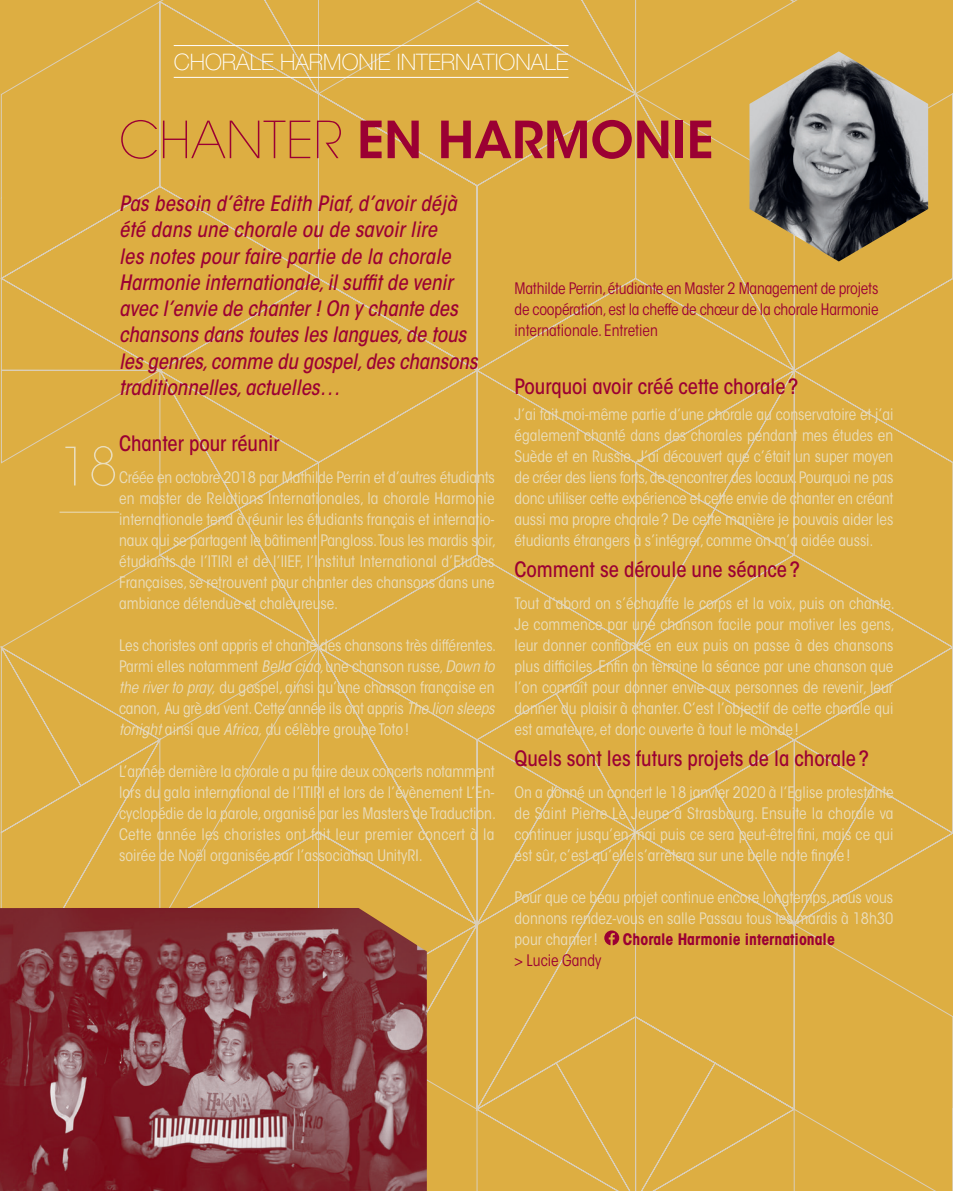
<style>
.page{position:relative;width:953px;height:1191px;background:#fff}
.page>*{position:absolute;margin:0;border:0;box-sizing:border-box;transform-origin:0 0}
.t1{font:200 52.5px "ITC Avant Garde Std";color:#eaddbc}
.Titre-ok{font:600 50.75px "ITC Avant Garde Std";color:#9b0033}
.Chapitre{font:100 22.75px "Helvetica Neue LT Std";color:#fff}
.Sous-titre_-_ok{font:italic 500 condensed 21px/26.2px "ITC Avant Garde Std";color:#9b0033}
.Sous-titre_-_ok-2{font:500 condensed 21px "ITC Avant Garde Std";color:#9b0033}
.texte{font:condensed 15.75px/21px "ITC Avant Garde Std";color:#eaddbc;text-align:justify}
.texte-2{font:condensed 15.75px/21px "ITC Avant Garde Std";color:#9b0033;text-align:justify}
.texte-3{font:700 condensed 15.75px "ITC Avant Garde Std";color:#9b0033}
.s1{font-weight:200}
.s2{font-style:italic}
</style>
<div class="page">
<div style="left:0;top:0;width:952px;height:1191px;background:#ddae42"></div>
<img style="left:0;top:908px;width:427px;height:283px">
<hr style="left:60px;top:512px;width:59px;height:1px;background:#eaddbc">
<img style="left:749px;top:51px;width:179px;height:210px">
<hr style="left:174px;top:77px;width:394px;height:1px;background:#fff">
<hr style="left:174px;top:45px;width:394px;height:1px;background:#fff">
<svg style="left:604px;top:930px;width:15px;height:15px"></svg>
<p class="Chapitre" style="left:174px;top:49px;width:396px">CHORALE HARMONIE INTERNATIONALE</p>
<p class="Titre-ok" style="left:119px;top:107px;width:596px"><span class="s1">CHANTER</span> EN HARMONIE</p>
<p class="Sous-titre_-_ok" style="left:119px;top:191px;width:360px">Pas besoin d’être Edith Piaf, d’avoir déjà été dans une chorale ou de savoir lire<br>les notes pour faire partie de la chorale Harmonie internationale, il suffit de venir avec l’envie de chanter ! On y chante des chansons dans toutes les langues, de tous les genres, comme du gospel, des chansons traditionnelles, actuelles…</p>
<p class="Sous-titre_-_ok-2" style="left:119px;top:430px;width:162px">Chanter pour réunir</p>
<p class="texte" style="left:119px;top:467px;width:378px">Créée en octobre 2018 par Mathilde Perrin et d’autres étudiants en master de Relations Internationales, la chorale Harmonie internationale tend à réunir les étudiants français et internatio&shy;naux qui se partagent le bâtiment Pangloss.Tous les mardis soir, étudiants de l’ITIRI et de l’IIEF, l’Institut International d’Etudes Françaises, se retrouvent pour chanter des chansons dans une ambiance détendue et chaleureuse.</p>
<p class="texte" style="left:119px;top:635px;width:379px">Les choristes ont appris et chanté des chansons très différentes.<br>Parmi elles notamment <span class="s2">Bella ciao,</span> une chanson russe, <span class="s2">Down to the river to pray,</span> du gospel, ainsi qu’une chanson française en canon, Au grè du vent. Cette année ils ont appris <span class="s2">The lion sleeps tonight</span> ainsi que <span class="s2">Africa,</span> du célèbre groupe Toto !</p>
<p class="texte" style="left:119px;top:761px;width:378px">L’année dernière la chorale a pu faire deux concerts notamment lors du gala international de l’ITIRI et lors de l’évènement L’En&shy;cyclopédie de la parole, organisé par les Masters de Traduction.<br>Cette année les choristes ont fait leur premier concert à la soirée de Noël organisée par l’association UnityRI.</p>
<p class="t1" style="left:60px;top:436px;width:60px">18</p>
<p class="texte-2" style="left:514px;top:278px;width:365px">Mathilde Perrin, étudiante en Master 2 Management de projets de coopération, est la cheffe de chœur de la chorale Harmonie internationale. Entretien</p>
<p class="Sous-titre_-_ok-2" style="left:514px;top:373px;width:285px">Pourquoi avoir créé cette chorale ?</p>
<p class="texte" style="left:514px;top:404px;width:380px">J’ai fait moi-même partie d’une chorale au conservatoire et j’ai également chanté dans des chorales pendant mes études en Suède et en Russie. J’ai découvert que c’était un super moyen de créer des liens forts, de rencontrer des locaux. Pourquoi ne pas donc utiliser cette expérience et cette envie de chanter en créant aussi ma propre chorale? De cette manière je pouvais aider les étudiants étrangers à s’intégrer, comme on m’a aidée aussi.</p>
<p class="Sous-titre_-_ok-2" style="left:514px;top:557px;width:287px">Comment se déroule une séance ?</p>
<p class="texte" style="left:514px;top:593px;width:382px">Tout d’abord on s’échauffe le corps et la voix, puis on chante.<br>Je commence par une chanson facile pour motiver les gens, leur donner confiance en eux puis on passe à des chansons plus difficiles. Enfin on termine la séance par une chanson que l’on connaît pour donner envie aux personnes de revenir, leur donner du plaisir à chanter. C’est l’objectif de cette chorale qui est amateure, et donc ouverte à tout le monde !</p>
<p class="Sous-titre_-_ok-2" style="left:514px;top:746px;width:356px">Quels sont les futurs projets de la chorale ?</p>
<p class="texte" style="left:514px;top:782px;width:380px">On a donné un concert le 18 janvier 2020 à l’Eglise protestante de Saint Pierre Le Jeune à Strasbourg. Ensuite la chorale va continuer jusqu’en mai puis ce sera peut-être fini, mais ce qui est sûr, c’est qu’elle s’arrêtera sur une belle note finale !</p>
<p class="texte" style="left:514px;top:887px;width:380px">Pour que ce beau projet continue encore longtemps, nous vous donnons rendez-vous en salle Passau tous les mardis à 18h30 pour chanter!</p>
<p class="texte-3" style="left:623px;top:929px;width:213px">Chorale Harmonie internationale</p>
<p class="texte-2" style="left:514px;top:950px;width:88px">&gt; Lucie Gandy</p>
</div>
